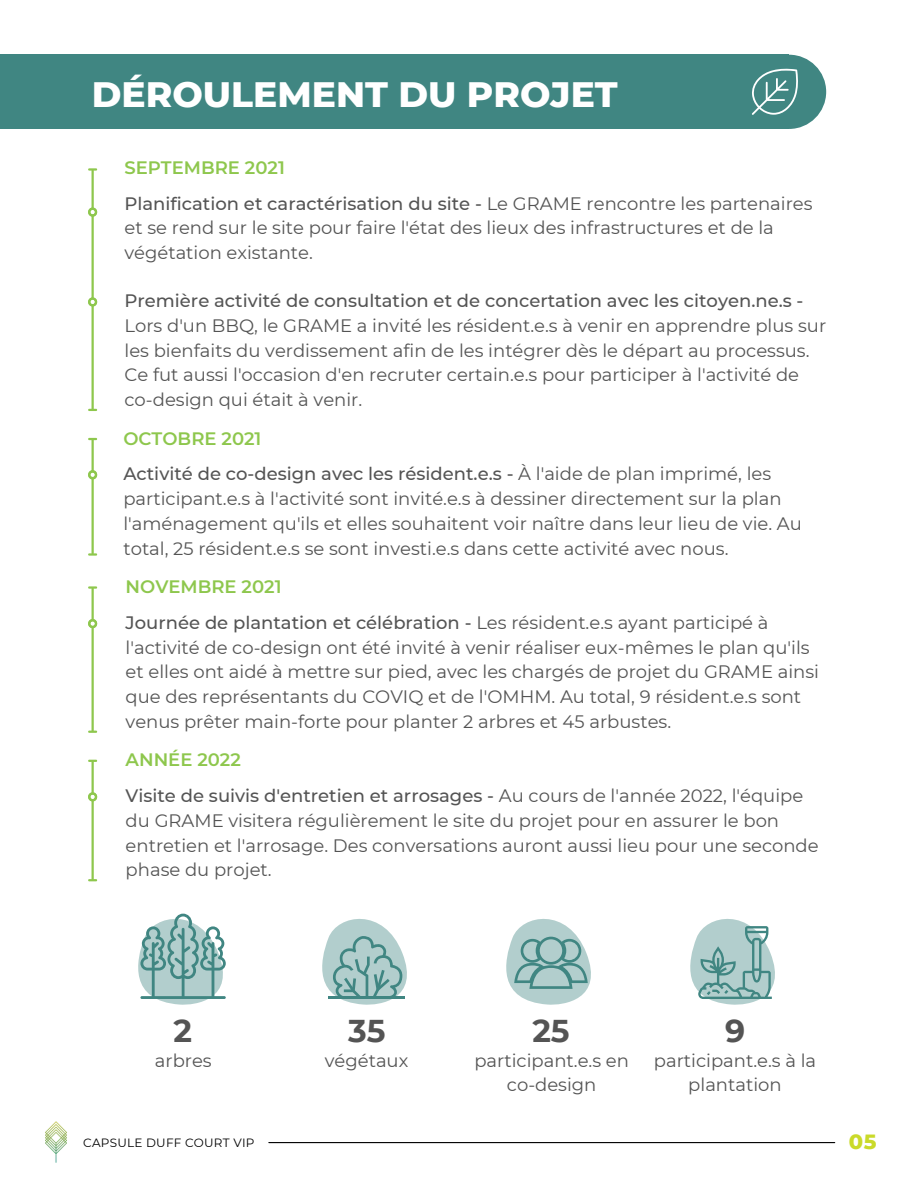
<style>
.page{position:relative;width:918px;height:1188px;background:#fff}
.page>*{position:absolute;margin:0;border:0;box-sizing:border-box;transform-origin:0 0}
.t1{font:800 36px "Montserrat";color:#fff}
.t2{font:700 31.5px "Montserrat";color:#545454}
.t3{font:800 21px "Montserrat";color:#cada2a}
.t4{font:18px/24.8px "Montserrat";color:#545454}
.t5{font:600 18px "Montserrat";color:#8ec74d}
.t6{font:12px "Montserrat";letter-spacing:.02em;color:#000}
.s1{font-weight:500}
</style>
<div class="page">
<div style="left:752px;top:55px;width:74px;height:74px;background:#408682;border-radius:50%"></div>
<div style="left:0;top:55px;width:789px;height:74px;background:#408682"></div>
<svg style="left:752px;top:69px;width:46px;height:46px"></svg>
<hr style="left:269px;top:1142px;width:566px;height:1px;background:#000">
<img style="left:45px;top:1121px;width:22px;height:42px">
<hr style="left:92px;top:171px;width:2px;height:37px;background:#8ec74d">
<svg style="left:88px;top:168px;width:9px;height:3px"></svg>
<hr style="left:92px;top:216px;width:2px;height:82px;background:#8ec74d">
<svg style="left:88px;top:206px;width:10px;height:12px"></svg>
<hr style="left:92px;top:306px;width:2px;height:103px;background:#8ec74d">
<svg style="left:88px;top:409px;width:9px;height:2px"></svg>
<svg style="left:88px;top:296px;width:10px;height:12px"></svg>
<hr style="left:92px;top:440px;width:2px;height:30px;background:#8ec74d">
<svg style="left:88px;top:438px;width:9px;height:2px"></svg>
<hr style="left:92px;top:479px;width:2px;height:74px;background:#8ec74d">
<svg style="left:88px;top:553px;width:9px;height:3px"></svg>
<svg style="left:88px;top:468px;width:10px;height:13px"></svg>
<hr style="left:92px;top:589px;width:2px;height:30px;background:#8ec74d">
<svg style="left:88px;top:586px;width:9px;height:3px"></svg>
<hr style="left:92px;top:628px;width:2px;height:103px;background:#8ec74d">
<svg style="left:88px;top:731px;width:9px;height:2px"></svg>
<svg style="left:88px;top:617px;width:10px;height:13px"></svg>
<hr style="left:92px;top:762px;width:2px;height:30px;background:#8ec74d">
<svg style="left:88px;top:760px;width:9px;height:2px"></svg>
<hr style="left:92px;top:801px;width:2px;height:78px;background:#8ec74d">
<svg style="left:88px;top:879px;width:9px;height:2px"></svg>
<svg style="left:88px;top:791px;width:10px;height:12px"></svg>
<svg style="left:322px;top:919px;width:85px;height:86px"></svg>
<svg style="left:138px;top:914px;width:88px;height:91px"></svg>
<svg style="left:506px;top:919px;width:85px;height:86px"></svg>
<svg style="left:690px;top:919px;width:85px;height:86px"></svg>
<p class="t1" style="left:92px;top:72px;width:528px">DÉROULEMENT DU PROJET</p>
<p class="t5" style="left:125px;top:157px;width:162px">SEPTEMBRE 2021</p>
<p class="t4" style="left:125px;top:191px;width:690px"><span class="s1">Planification et caractérisation du site -</span> Le GRAME rencontre les partenaires et se rend sur le site pour faire l'état des lieux des infrastructures et de la végétation existante.</p>
<p class="t4" style="left:125px;top:288px;width:703px"><span class="s1">Première activité de consultation et de concertation avec les citoyen.ne.s - </span>Lors d'un BBQ, le GRAME a invité les résident.e.s à venir en apprendre plus sur les bienfaits du verdissement afin de les intégrer dès le départ au processus.<br>Ce fut aussi l'occasion d'en recruter certain.e.s pour participer à l'activité de co-design qui était à venir.</p>
<p class="t5" style="left:123px;top:427px;width:140px">OCTOBRE 2021</p>
<p class="t4" style="left:123px;top:462px;width:680px"><span class="s1">Activité de co-design avec les résident.e.s -</span> À l'aide de plan imprimé, les participant.e.s à l'activité sont invité.e.s à dessiner directement sur la plan l'aménagement qu'ils et elles souhaitent voir naître dans leur lieu de vie. Au total, 25 résident.e.s se sont investi.e.s dans cette activité avec nous.</p>
<p class="t5" style="left:126px;top:576px;width:157px">NOVEMBRE 2021</p>
<p class="t4" style="left:126px;top:610px;width:695px"><span class="s1">Journée de plantation et célébration -</span> Les résident.e.s ayant participé à l'activité de co-design ont été invité à venir réaliser eux-mêmes le plan qu'ils et elles ont aidé à mettre sur pied, avec les chargés de projet du GRAME ainsi que des représentants du COVIQ et de l'OMHM. Au total, 9 résident.e.s sont venus prêter main-forte pour planter 2 arbres et 45 arbustes.</p>
<p class="t5" style="left:126px;top:749px;width:117px">ANNÉE 2022</p>
<p class="t4" style="left:126px;top:783px;width:695px"><span class="s1">Visite de suivis d'entretien et arrosages -</span> Au cours de l'année 2022, l'équipe du GRAME visitera régulièrement le site du projet pour en assurer le bon entretien et l'arrosage. Des conversations auront aussi lieu pour une seconde phase du projet.</p>
<p class="t2" style="left:174px;top:1012px;width:20px">2</p>
<p class="t2" style="left:348px;top:1012px;width:39px">35</p>
<p class="t4" style="left:155px;top:1048px;width:58px">arbres</p>
<p class="t4" style="left:325px;top:1048px;width:85px">végétaux</p>
<p class="t2" style="left:532px;top:1012px;width:39px">25</p>
<p class="t2" style="left:725px;top:1012px;width:22px">9</p>
<p class="t4" style="left:654px;top:1048px;width:164px;text-align:center">participant.e.s à la plantation</p>
<p class="t4" style="left:474px;top:1048px;width:156px;text-align:center">participant.e.s en co-design</p>
<p class="t6" style="left:83px;top:1135px;width:173px">CAPSULE DUFF COURT VIP</p>
<p class="t3" style="left:849px;top:1128px;width:29px">05</p>
</div>
